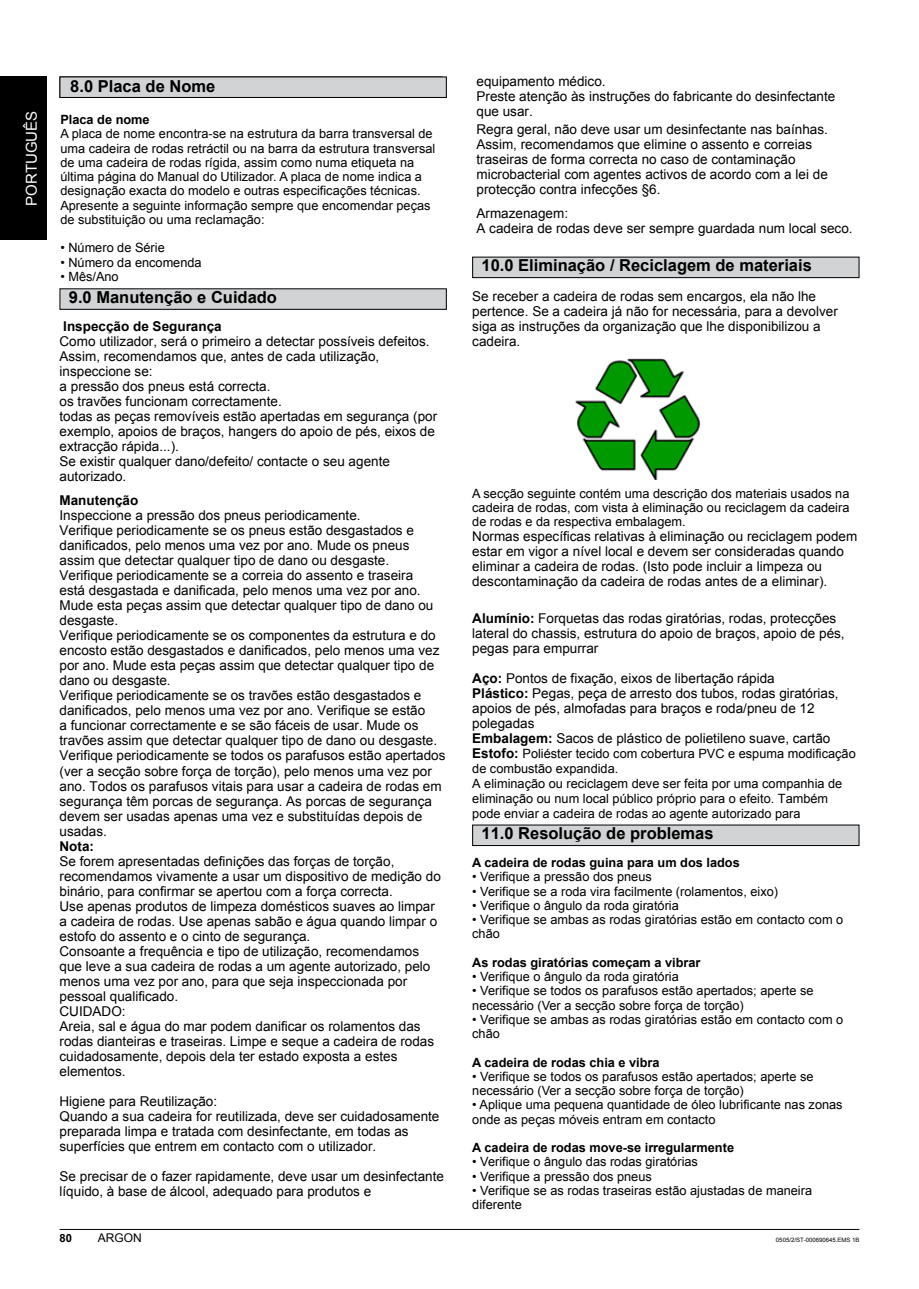
<style>
.page{position:relative;width:919px;height:1289px;background:#fff}
.page>*{position:absolute;margin:0;border:0;box-sizing:border-box;transform-origin:0 0}
.t1{font:700 16.5px "Arial";color:#000}
.t2{font:15px "Arial";color:#fff}
.t3{font:13.5px/15px "Arial";color:#000}
.t4{font:700 13.5px "Arial";color:#000}
.t5{font:12.75px/14.2px "Arial";color:#000}
.t6{font:700 12.75px "Arial";color:#000}
.t7{font:12px "Arial";color:#000}
.t8{font:700 11.25px "Arial";color:#000}
.t9{font:6px "Arial";color:#000}
.s1{font-weight:700}
.s2{font-weight:700;font-size:13.5px}
</style>
<div class="page">
<hr style="left:60px;top:1228px;width:799px;height:1px;background:#000">
<div style="left:0;top:77px;width:47px;height:163px;background:#000"></div>
<div style="left:60px;top:289px;width:386px;height:20px;background:#d1d3d4"></div>
<div style="left:60px;top:288px;width:386px;height:22px;border:1px solid #000"></div>
<div style="left:472px;top:257px;width:387px;height:20px;background:#d1d3d4"></div>
<div style="left:472px;top:257px;width:387px;height:21px;border:1px solid #000"></div>
<div style="left:472px;top:825px;width:387px;height:20px;background:#d1d3d4"></div>
<div style="left:472px;top:824px;width:387px;height:22px;border:1px solid #000"></div>
<img style="left:575px;top:358px;width:126px;height:121px">
<div style="left:60px;top:77px;width:386px;height:20px;background:#d1d3d4"></div>
<div style="left:60px;top:77px;width:386px;height:21px;border:1px solid #000"></div>
<p class="t2" style="left:22px;top:206px;width:97px;rotate:-90deg">PORTUGUÊS</p>
<p class="t2" style="left:22px;top:191px;width:67px;rotate:-90deg">ENGLISH</p>
<p class="t3" style="left:476px;top:74px;width:360px">equipamento médico.<br>Preste atenção às instruções do fabricante do desinfectante que usar.</p>
<p class="t1" style="left:70px;top:78px;width:78px">Übersicht</p>
<p class="t1" style="left:487px;top:78px;width:78px">Übersicht</p>
<p class="t1" style="left:70px;top:76px;width:146px">8.0 Placa de Nome</p>
<p class="t6" style="left:60px;top:111px;width:91px">Placa de nome</p>
<p class="t5" style="left:60px;top:127px;width:376px">A placa de nome encontra-se na estrutura da barra transversal de uma cadeira de rodas retráctil ou na barra da estrutura transversal de uma cadeira de rodas rígida, assim como numa etiqueta na última página do Manual do Utilizador. A placa de nome indica a designação exacta do modelo e outras especificações técnicas.<br>Apresente a seguinte informação sempre que encomendar peças de substituição ou uma reclamação:</p>
<p class="t5" style="left:60px;top:241px;width:106px">• Número de Série</p>
<p class="t5" style="left:60px;top:255px;width:143px">• Número da encomenda</p>
<p class="t5" style="left:60px;top:269px;width:60px">• Mês/Ano</p>
<p class="t3" style="left:476px;top:121px;width:353px">Regra geral, não deve usar um desinfectante nas baínhas.<br>Assim, recomendamos que elimine o assento e correias traseiras de forma correcta no caso de contaminação microbacterial com agentes activos de acordo com a lei de protecção contra infecções §6.</p>
<p class="t3" style="left:476px;top:205px;width:377px">Armazenagem:<br>A cadeira de rodas deve ser sempre guardada num local seco.</p>
<p class="t1" style="left:481px;top:254px;width:332px">10.0 Eliminação / Reciclagem de materiais</p>
<p class="t3" style="left:472px;top:288px;width:367px">Se receber a cadeira de rodas sem encargos, ela não lhe pertence. Se a cadeira já não for necessária, para a devolver siga as instruções da organização que lhe disponibilizou a cadeira.</p>
<p class="t1" style="left:69px;top:286px;width:210px">9.0 Manutenção e Cuidado</p>
<p class="t4" style="left:63px;top:318px;width:160px">Inspecção de Segurança</p>
<p class="t3" style="left:60px;top:334px;width:379px">Como utilizador, será o primeiro a detectar possíveis defeitos.<br>Assim, recomendamos que, antes de cada utilização, inspeccione se:<br>a pressão dos pneus está correcta.<br>os travões funcionam correctamente.<br>todas as peças removíveis estão apertadas em segurança (por exemplo, apoios de braços, hangers do apoio de pés, eixos de extracção rápida...).<br>Se existir qualquer dano/defeito/ contacte o seu agente autorizado.</p>
<p class="t4" style="left:60px;top:492px;width:80px">Manutenção</p>
<p class="t3" style="left:60px;top:508px;width:387px">Inspeccione a pressão dos pneus periodicamente.<br>Verifique periodicamente se os pneus estão desgastados e danificados, pelo menos uma vez por ano. Mude os pneus assim que detectar qualquer tipo de dano ou desgaste.<br>Verifique periodicamente se a correia do assento e traseira<br>está desgastada e danificada, pelo menos uma vez por ano.<br>Mude esta peças assim que detectar qualquer tipo de dano ou desgaste.<br>Verifique periodicamente se os componentes da estrutura e do encosto estão desgastados e danificados, pelo menos uma vez por ano. Mude esta peças assim que detectar qualquer tipo de dano ou desgaste.<br>Verifique periodicamente se os travões estão desgastados e danificados, pelo menos uma vez por ano. Verifique se estão<br>a funcionar correctamente e se são fáceis de usar. Mude os travões assim que detectar qualquer tipo de dano ou desgaste.<br>Verifique periodicamente se todos os parafusos estão apertados (ver a secção sobre força de torção), pelo menos uma vez por ano. Todos os parafusos vitais para usar a cadeira de rodas em segurança têm porcas de segurança. As porcas de segurança devem ser usadas apenas uma vez e substituídas depois de usadas.</p>
<p class="t4" style="left:60px;top:836px;width:36px">Nota:</p>
<p class="t3" style="left:60px;top:853px;width:383px">Se forem apresentadas definições das forças de torção, recomendamos vivamente a usar um dispositivo de medição do binário, para confirmar se apertou com a força correcta.<br>Use apenas produtos de limpeza domésticos suaves ao limpar a cadeira de rodas. Use apenas sabão e água quando limpar o estofo do assento e o cinto de segurança.<br>Consoante a frequência e tipo de utilização, recomendamos que leve a sua cadeira de rodas a um agente autorizado, pelo menos uma vez por ano, para que seja inspeccionada por pessoal qualificado.<br>CUIDADO:<br>Areia, sal e água do mar podem danificar os rolamentos das rodas dianteiras e traseiras. Limpe e seque a cadeira de rodas cuidadosamente, depois dela ter estado exposta a estes elementos.</p>
<p class="t3" style="left:60px;top:1093px;width:381px">Higiene para Reutilização:<br>Quando a sua cadeira for reutilizada, deve ser cuidadosamente preparada limpa e tratada com desinfectante, em todas as superfícies que entrem em contacto com o utilizador.</p>
<p class="t3" style="left:60px;top:1168px;width:386px">Se precisar de o fazer rapidamente, deve usar um desinfectante líquido, à base de álcool, adequado para produtos e</p>
<p class="t5" style="left:472px;top:486px;width:379px;text-align:justify">A secção seguinte contém uma descrição dos materiais usados na cadeira de rodas, com vista à eliminação ou reciclagem da cadeira de rodas e da respectiva embalagem.</p>
<p class="t3" style="left:472px;top:529px;width:386px">Normas específicas relativas à eliminação ou reciclagem podem estar em vigor a nível local e devem ser consideradas quando eliminar a cadeira de rodas. (Isto pode incluir a limpeza ou descontaminação da cadeira de rodas antes de a eliminar).</p>
<p class="t3" style="left:472px;top:611px;width:374px"><span class="s1">Alumínio:</span> Forquetas das rodas giratórias, rodas, protecções lateral do chassis, estrutura do apoio de braços, apoio de pés, pegas para empurrar</p>
<p class="t3" style="left:472px;top:671px;width:368px"><span class="s1">Aço:</span> Pontos de fixação, eixos de libertação rápida<br><span class="s1">Plástico:</span> Pegas, peça de arresto dos tubos, rodas giratórias, apoios de pés, almofadas para braços e roda/pneu de 12 polegadas<br><span class="s1">Embalagem:</span> Sacos de plástico de polietileno suave, cartão</p>
<p class="t5" style="left:472px;top:746px;width:385px;line-height:15px"><span class="s2">Estofo:</span> Poliéster tecido com cobertura PVC e espuma modificação de combustão expandida.<br>A eliminação ou reciclagem deve ser feita por uma companhia de eliminação ou num local público próprio para o efeito. Também pode enviar a cadeira de rodas ao agente autorizado para</p>
<p class="t1" style="left:481px;top:822px;width:234px">11.0 Resolução de problemas</p>
<p class="t6" style="left:472px;top:854px;width:269px">A cadeira de rodas guina para um dos lados</p>
<p class="t5" style="left:472px;top:869px;width:181px">• Verifique a pressão dos pneus</p>
<p class="t5" style="left:472px;top:884px;width:307px">• Verifique se a roda vira facilmente (rolamentos, eixo)</p>
<p class="t5" style="left:472px;top:898px;width:208px">• Verifique o ângulo da roda giratória</p>
<p class="t5" style="left:472px;top:912px;width:372px">• Verifique se ambas as rodas giratórias estão em contacto com o chão</p>
<p class="t6" style="left:472px;top:953px;width:230px">As rodas giratórias começam a vibrar</p>
<p class="t5" style="left:472px;top:969px;width:208px">• Verifique o ângulo da roda giratória</p>
<p class="t5" style="left:472px;top:983px;width:343px">• Verifique se todos os parafusos estão apertados; aperte se necessário (Ver a secção sobre força de torção)</p>
<p class="t5" style="left:472px;top:1012px;width:372px">• Verifique se ambas as rodas giratórias estão em contacto com o chão</p>
<p class="t6" style="left:472px;top:1053px;width:189px">A cadeira de rodas chia e vibra</p>
<p class="t5" style="left:472px;top:1069px;width:343px">• Verifique se todos os parafusos estão apertados; aperte se necessário (Ver a secção sobre força de torção)</p>
<p class="t5" style="left:472px;top:1097px;width:372px">• Aplique uma pequena quantidade de óleo lubrificante nas zonas onde as peças móveis entram em contacto</p>
<p class="t6" style="left:472px;top:1139px;width:263px">A cadeira de rodas move-se irregularmente</p>
<p class="t5" style="left:472px;top:1154px;width:227px">• Verifique o ângulo das rodas giratórias</p>
<p class="t5" style="left:472px;top:1169px;width:181px">• Verifique a pressão dos pneus</p>
<p class="t5" style="left:472px;top:1183px;width:341px">• Verifique se as rodas traseiras estão ajustadas de maneira diferente</p>
<p class="t8" style="left:60px;top:1230px;width:14px">80</p>
<p class="t7" style="left:98px;top:1230px;width:46px">ARGON</p>
<p class="t9" style="left:776px;top:1235px;width:85px">0505/2/ST-000690645.EMS 1B</p>
</div>
